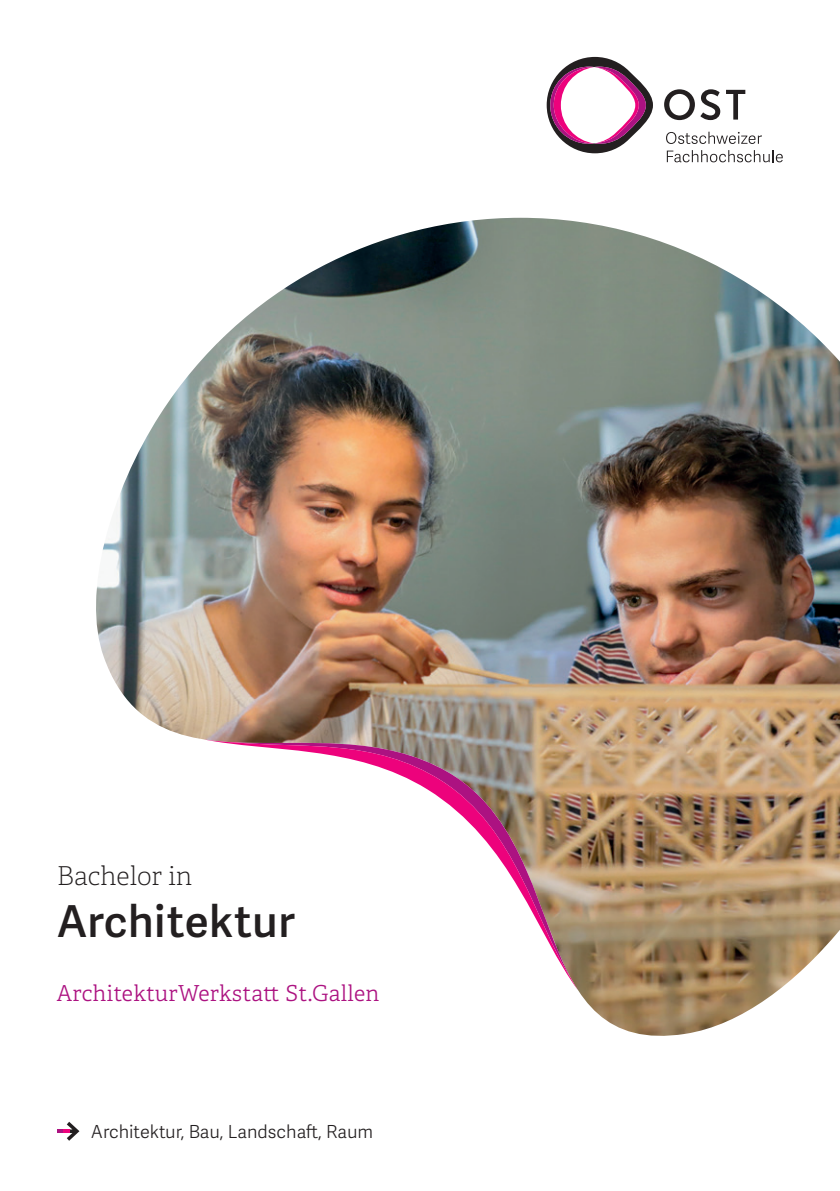
<style>
.page{position:relative;width:840px;height:1191px;background:#fff}
.page>*{position:absolute;margin:0;border:0;box-sizing:border-box;transform-origin:0 0}
.t1{font:600 44px "Adelle Sans";letter-spacing:.01em;color:#231f20}
.t2{font:100 26px "Adelle";color:#231f20}
.t3{font:300 22px "Adelle";letter-spacing:.015em;color:#ac1281}
.t4{font:300 18px "Adelle Sans";color:#231f20}
</style>
<div class="page">
<img style="left:96px;top:218px;width:743px;height:818px">
<svg style="left:203px;top:737px;width:375px;height:253px"></svg>
<svg style="left:664px;top:89px;width:30px;height:31px"></svg>
<svg style="left:700px;top:89px;width:19px;height:31px"></svg>
<svg style="left:726px;top:90px;width:19px;height:30px"></svg>
<svg style="left:666px;top:132px;width:95px;height:12px"></svg>
<svg style="left:666px;top:150px;width:116px;height:12px"></svg>
<svg style="left:546px;top:57px;width:106px;height:96px"></svg>
<svg style="left:57px;top:1121px;width:22px;height:19px"></svg>
<h2 class="t2" style="left:57px;top:860px;width:137px">Bachelor in</h2>
<h1 class="t1" style="left:57px;top:896px;width:239px">Architektur</h1>
<p class="t3" style="left:57px;top:979px;width:324px">ArchitekturWerkstatt St.Gallen</p>
<p class="t4" style="left:91px;top:1121px;width:284px">Architektur, Bau, Landschaft, Raum</p>
</div>
